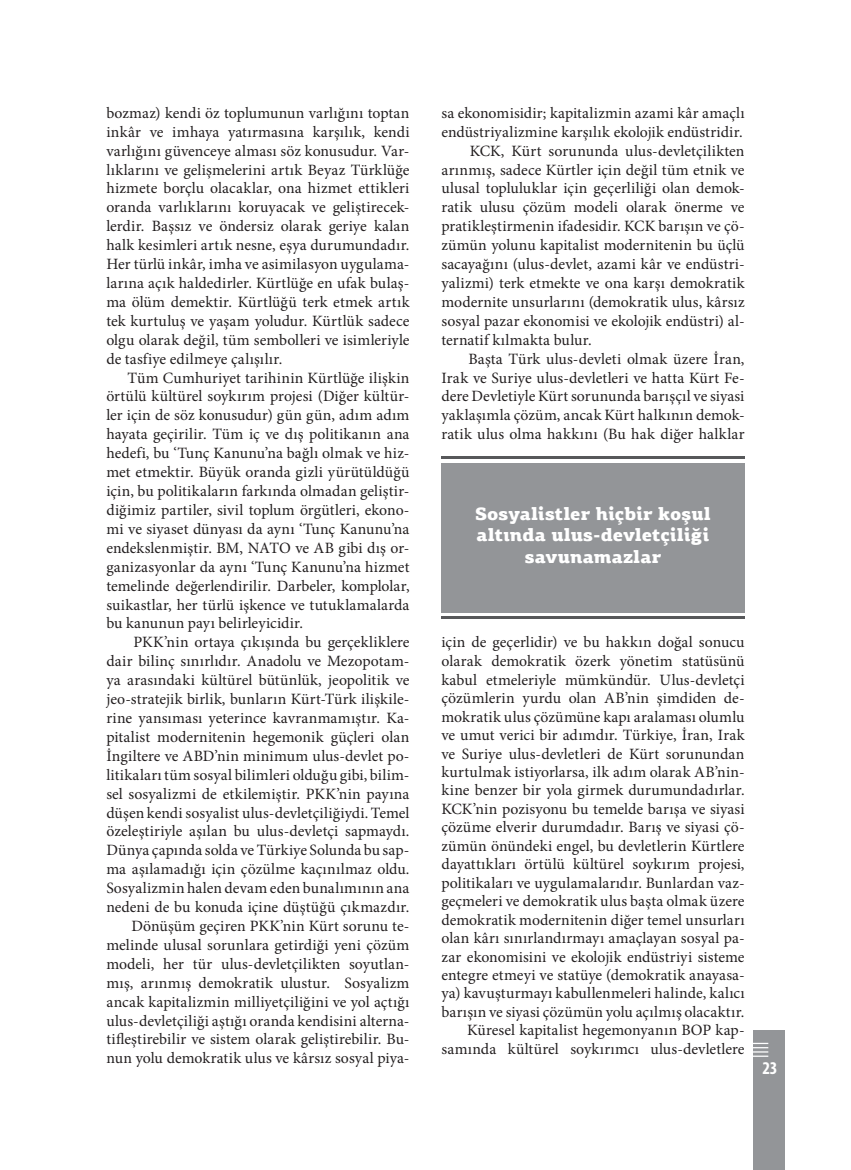
<style>
.page{position:relative;width:851px;height:1170px;background:#fff}
.page>*{position:absolute;margin:0;border:0;box-sizing:border-box;transform-origin:0 0}
.t1{font:900 18px "PF Agora Slab Pro";color:#fff}
.t2{font:700 condensed 18px "Myriad Pro";color:#fff}
.t3{font:15.75px/18.9px "Minion Pro";letter-spacing:.01em;color:#231f20;text-align:justify}
</style>
<div class="page">
<div style="left:752px;top:1029px;width:32px;height:140px;background:#939598"></div>
<svg style="left:752px;top:1042px;width:16px;height:1px"></svg>
<hr style="left:745px;top:1046px;width:23px;height:2px;background:#fff">
<svg style="left:752px;top:1051px;width:16px;height:5px"></svg>
<div style="left:441px;top:463px;width:303px;height:149px;background:#939598"></div>
<hr style="left:441px;top:616px;width:303px;height:3px;background:#57585a">
<hr style="left:441px;top:456px;width:303px;height:3px;background:#57585a">
<p class="t3" style="left:106px;top:103px;width:304px">bozmaz) kendi öz toplumunun varlığını toptan inkâr ve imhaya yatırmasına karşılık, kendi varlığını güvenceye alması söz konusudur. Var&shy;lıklarını ve gelişmelerini artık Beyaz Türklüğe hizmete borçlu olacaklar, ona hizmet ettikleri oranda varlıklarını koruyacak ve geliştirecek&shy;lerdir. Başsız ve öndersiz olarak geriye kalan halk kesimleri artık nesne, eşya durumundadır.<br>Her türlü inkâr, imha ve asimilasyon uygulama&shy;larına açık haldedirler. Kürtlüğe en ufak bulaş&shy;ma ölüm demektir. Kürtlüğü terk etmek artık tek kurtuluş ve yaşam yoludur. Kürtlük sadece olgu olarak değil, tüm sembolleri ve isimleriyle de tasfiye edilmeye çalışılır.</p>
<p class="t3" style="left:106px;top:368px;width:305px;text-indent:21px">Tüm Cumhuriyet tarihinin Kürtlüğe ilişkin örtülü kültürel soykırım projesi (Diğer kültür&shy;ler için de söz konusudur) gün gün, adım adım hayata geçirilir. Tüm iç ve dış politikanın ana hedefi, bu ‘Tunç Kanunu’na bağlı olmak ve hiz&shy;met etmektir. Büyük oranda gizli yürütüldüğü için, bu politikaların farkında olmadan geliştir&shy;diğimiz partiler, sivil toplum örgütleri, ekono&shy;mi ve siyaset dünyası da aynı ‘Tunç Kanunu’na endekslenmiştir. BM, NATO ve AB gibi dış or&shy;ganizasyonlar da aynı ‘Tunç Kanunu’na hizmet temelinde değerlendirilir. Darbeler, komplolar, suikastlar, her türlü işkence ve tutuklamalarda bu kanunun payı belirleyicidir.</p>
<p class="t3" style="left:106px;top:633px;width:304px;text-indent:27px">PKK’nin ortaya çıkışında bu gerçekliklere dair bilinç sınırlıdır. Anadolu ve Mezopotam&shy;ya arasındaki kültürel bütünlük, jeopolitik ve jeo-stratejik birlik, bunların Kürt-Türk ilişkile&shy;rine yansıması yeterince kavranmamıştır. Ka&shy;pitalist modernitenin hegemonik güçleri olan İngiltere ve ABD’nin minimum ulus-devlet po&shy;litikaları tüm sosyal bilimleri olduğu gibi, bilim&shy;sel sosyalizmi de etkilemiştir. PKK’nin payına düşen kendi sosyalist ulus-devletçiliğiydi. Temel özeleştiriyle aşılan bu ulus-devletçi sapmaydı.<br>Dünya çapında solda ve Türkiye Solunda bu sap&shy;ma aşılamadığı için çözülme kaçınılmaz oldu.<br>Sosyalizmin halen devam eden bunalımının ana nedeni de bu konuda içine düştüğü çıkmazdır.</p>
<p class="t3" style="left:106px;top:916px;width:304px;text-indent:25px">Dönüşüm geçiren PKK’nin Kürt sorunu te&shy;melinde ulusal sorunlara getirdiği yeni çözüm modeli, her tür ulus-devletçilikten soyutlan&shy;mış, arınmış demokratik ulustur. Sosyalizm ancak kapitalizmin milliyetçiliğini ve yol açtığı ulus-devletçiliği aştığı oranda kendisini alterna&shy;tifleştirebilir ve sistem olarak geliştirebilir. Bu&shy;nun yolu demokratik ulus ve kârsız sosyal piya-</p>
<p class="t3" style="left:441px;top:103px;width:304px">sa ekonomisidir; kapitalizmin azami kâr amaçlı endüstriyalizmine karşılık ekolojik endüstridir.</p>
<p class="t3" style="left:441px;top:141px;width:304px;text-indent:28px">KCK, Kürt sorununda ulus-devletçilikten arınmış, sadece Kürtler için değil tüm etnik ve ulusal topluluklar için geçerliliği olan demok&shy;ratik ulusu çözüm modeli olarak önerme ve pratikleştirmenin ifadesidir. KCK barışın ve çö&shy;zümün yolunu kapitalist modernitenin bu üçlü sacayağını (ulus-devlet, azami kâr ve endüstri&shy;yalizmi) terk etmekte ve ona karşı demokratik modernite unsurlarını (demokratik ulus, kârsız sosyal pazar ekonomisi ve ekolojik endüstri) al&shy;ternatif kılmakta bulur.</p>
<p class="t3" style="left:441px;top:349px;width:304px;text-indent:27px">Başta Türk ulus-devleti olmak üzere İran, Irak ve Suriye ulus-devletleri ve hatta Kürt Fe&shy;dere Devletiyle Kürt sorununda barışçıl ve siyasi yaklaşımla çözüm, ancak Kürt halkının demok&shy;ratik ulus olma hakkını (Bu hak diğer halklar</p>
<p class="t1" style="left:475px;top:501px;width:237px">Sosyalistler hiçbir koşul</p>
<p class="t1" style="left:476px;top:523px;width:234px">altında ulus-devletçiliği</p>
<p class="t1" style="left:525px;top:545px;width:138px">savunamazlar</p>
<p class="t3" style="left:441px;top:633px;width:304px;line-height:18.5px">için de geçerlidir) ve bu hakkın doğal sonucu olarak demokratik özerk yönetim statüsünü kabul etmeleriyle mümkündür. Ulus-devletçi çözümlerin yurdu olan AB’nin şimdiden de&shy;mokratik ulus çözümüne kapı aralaması olumlu ve umut verici bir adımdır. Türkiye, İran, Irak ve Suriye ulus-devletleri de Kürt sorunundan kurtulmak istiyorlarsa, ilk adım olarak AB’nin&shy;kine benzer bir yola girmek durumundadırlar.<br>KCK’nin pozisyonu bu temelde barışa ve siyasi çözüme elverir durumdadır. Barış ve siyasi çö&shy;zümün önündeki engel, bu devletlerin Kürtlere dayattıkları örtülü kültürel soykırım projesi, politikaları ve uygulamalarıdır. Bunlardan vaz&shy;geçmeleri ve demokratik ulus başta olmak üzere demokratik modernitenin diğer temel unsurları olan kârı sınırlandırmayı amaçlayan sosyal pa&shy;zar ekonomisini ve ekolojik endüstriyi sisteme entegre etmeyi ve statüye (demokratik anayasa&shy;ya) kavuşturmayı kabullenmeleri halinde, kalıcı barışın ve siyasi çözümün yolu açılmış olacaktır.</p>
<p class="t3" style="left:441px;top:1021px;width:304px;line-height:18.5px;text-align:right">Küresel kapitalist hegemonyanın BOP kap&shy;samında kültürel soykırımcı ulus-devletlere</p>
<p class="t2" style="left:762px;top:1057px;width:17px">23</p>
</div>
